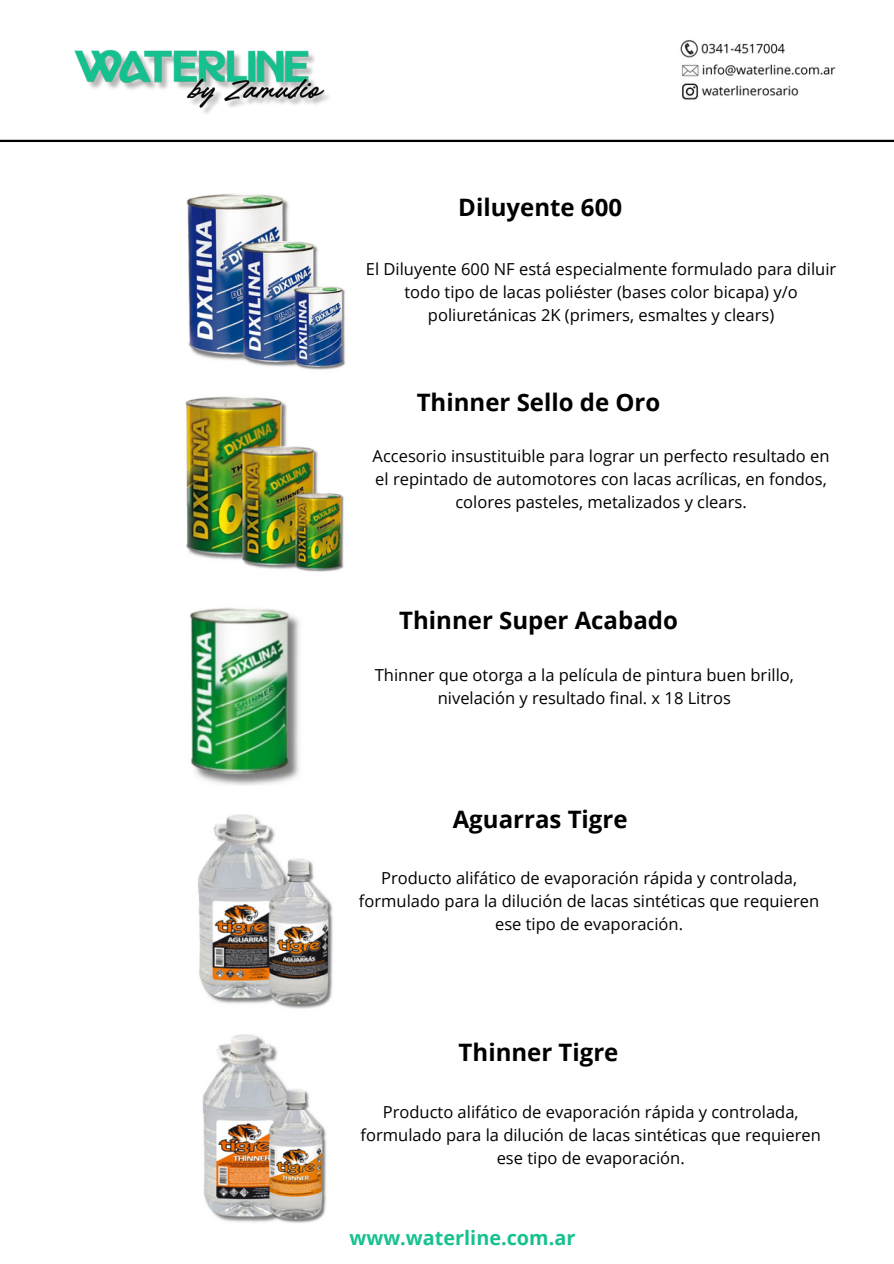
<style>
.page{position:relative;width:894px;height:1264px;background:#fff}
.page>*{position:absolute;margin:0;border:0;box-sizing:border-box;transform-origin:0 0}
.t1{font:700 24px "Open Sans";color:#000}
.t2{font:700 19.8px "Open Sans";color:#16c190}
.t3{font:16.5px/23.1px "Open Sans";color:#000;text-align:center}
</style>
<div class="page">
<img style="left:74px;top:50px;width:255px;height:64px">
<img style="left:680px;top:40px;width:156px;height:60px">
<hr style="left:0;top:140px;width:893px;height:2px;background:#000">
<img style="left:186px;top:194px;width:160px;height:176px">
<img style="left:185px;top:396px;width:159px;height:176px">
<img style="left:190px;top:608px;width:110px;height:177px">
<img style="left:198px;top:814px;width:135px;height:195px">
<img style="left:202px;top:1034px;width:124px;height:189px">
<p class="t1" style="left:458px;top:190px;width:165px">Diluyente 600</p>
<p class="t3" style="left:366px;top:256px;width:471px">El Diluyente 600 NF está especialmente formulado para diluir todo tipo de lacas poliéster (bases color bicapa) y/o poliuretánicas 2K (primers, esmaltes y clears)</p>
<p class="t1" style="left:416px;top:385px;width:245px">Thinner Sello de Oro</p>
<p class="t3" style="left:372px;top:444px;width:458px">Accesorio insustituible para lograr un perfecto resultado en el repintado de automotores con lacas acrílicas, en fondos, colores pasteles, metalizados y clears.</p>
<h1 class="t1" style="left:399px;top:604px;width:280px">Thinner Super Acabado</h1>
<p class="t3" style="left:374px;top:663px;width:420px">Thinner que otorga a la película de pintura buen brillo, nivelación y resultado final. x 18 Litros</p>
<p class="t1" style="left:452px;top:801px;width:176px">Aguarras Tigre</p>
<h1 class="t3" style="left:359px;top:865px;width:461px">Producto alifático de evaporación rápida y controlada, formulado para la dilución de lacas sintéticas que requieren ese tipo de evaporación.</h1>
<p class="t1" style="left:458px;top:1035px;width:161px">Thinner Tigre</p>
<p class="t3" style="left:360px;top:1099px;width:461px">Producto alifático de evaporación rápida y controlada, formulado para la dilución de lacas sintéticas que requieren ese tipo de evaporación.</p>
<h1 class="t2" style="left:349px;top:1223px;width:227px">www.waterline.com.ar</h1>
</div>
